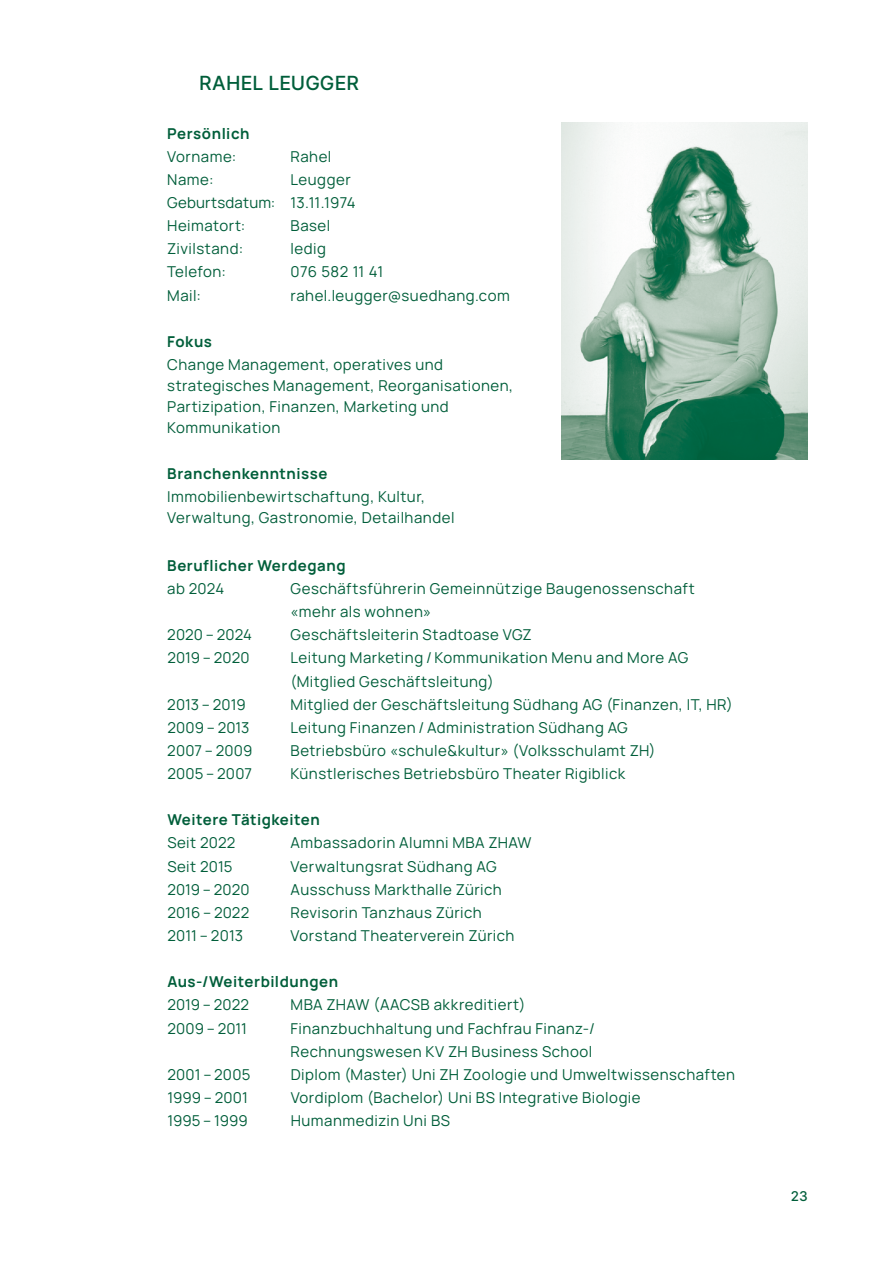
<style>
.page{position:relative;width:893px;height:1263px;background:#fff}
.page>*{position:absolute;margin:0;border:0;box-sizing:border-box;transform-origin:0 0}
.t1{font:500 19.5px "Inter";color:#005e3a}
.t2{font:15px/23.1px "Manrope";letter-spacing:.03em;color:#005e3a}
.t3{font:700 15px "Manrope";letter-spacing:.035em;color:#005e3a}
.t4{font:15px "Manrope";letter-spacing:.01em;color:#005e3a}
.t5{font:15px "Manrope";letter-spacing:.005em;color:#005e3a}
.t6{font:500 13.5px "Inter";color:#005e3a}
</style>
<div class="page">
<img style="left:561px;top:123px;width:247px;height:336px">
<h1 class="t1" style="left:199px;top:69px;width:161px">RAHEL LEUGGER</h1>
<p class="t3" style="left:167px;top:121px;width:84px">Persönlich</p>
<p class="t2" style="left:167px;top:144px;width:71px">Vorname:</p>
<p class="t2" style="left:291px;top:144px;width:42px">Rahel</p>
<p class="t2" style="left:167px;top:167px;width:48px">Name:</p>
<p class="t2" style="left:167px;top:167px;width:190px;text-indent:123px">Leugger<br>Geburtsdatum: 13.11.1974<br>Heimatort:</p>
<p class="t2" style="left:291px;top:214px;width:41px">Basel</p>
<p class="t2" style="left:167px;top:237px;width:77px">Zivilstand:</p>
<p class="t2" style="left:291px;top:237px;width:37px">ledig</p>
<p class="t2" style="left:167px;top:260px;width:60px">Telefon:</p>
<p class="t2" style="left:291px;top:260px;width:94px">076 582 11 41</p>
<p class="t2" style="left:167px;top:283px;width:35px">Mail:</p>
<p class="t2" style="left:291px;top:283px;width:221px">rahel.leugger@suedhang.com</p>
<p class="t3" style="left:167px;top:329px;width:46px">Fokus</p>
<p class="t2" style="left:167px;top:353px;width:347px;line-height:21px">Change Management, operatives und strategisches Management, Reorganisationen, Partizipation, Finanzen, Marketing und Kommunikation</p>
<p class="t3" style="left:167px;top:461px;width:162px">Branchenkenntnisse</p>
<p class="t2" style="left:167px;top:486px;width:289px;line-height:21px">Immobilienbewirtschaftung, Kultur,<br>Verwaltung, Gastronomie, Detailhandel</p>
<p class="t3" style="left:167px;top:553px;width:180px">Beruflicher Werdegang</p>
<p class="t2" style="left:167px;top:576px;width:58px">ab 2024</p>
<p class="t2" style="left:291px;top:576px;width:406px">Geschäftsführerin Gemeinnützige Baugenossenschaft «mehr als wohnen»</p>
<p class="t4" style="left:167px;top:624px;width:86px">2020 – 2024</p>
<p class="t2" style="left:291px;top:623px;width:243px">Geschäftsleiterin Stadtoase VGZ</p>
<p class="t4" style="left:167px;top:647px;width:84px">2019 – 2020</p>
<p class="t2" style="left:291px;top:646px;width:399px">Leitung Marketing / Kommunikation Menu and More AG (Mitglied Geschäftsleitung)</p>
<p class="t5" style="left:167px;top:694px;width:80px">2013 – 2019</p>
<p class="t2" style="left:291px;top:692px;width:444px">Mitglied der Geschäftsleitung Südhang AG (Finanzen, IT, HR)</p>
<p class="t5" style="left:167px;top:717px;width:84px">2009 – 2013</p>
<p class="t2" style="left:291px;top:715px;width:339px">Leitung Finanzen / Administration Südhang AG</p>
<p class="t4" style="left:167px;top:740px;width:87px">2007 – 2009</p>
<p class="t2" style="left:291px;top:738px;width:366px">Betriebsbüro «schule&amp;kultur» (Volksschulamt ZH)</p>
<p class="t4" style="left:167px;top:763px;width:86px">2005 – 2007</p>
<p class="t2" style="left:291px;top:761px;width:336px">Künstlerisches Betriebsbüro Theater Rigiblick</p>
<p class="t3" style="left:167px;top:807px;width:154px">Weitere Tätigkeiten</p>
<p class="t2" style="left:167px;top:831px;width:70px">Seit 2022</p>
<p class="t2" style="left:291px;top:831px;width:242px">Ambassadorin Alumni MBA ZHAW</p>
<p class="t2" style="left:167px;top:854px;width:67px">Seit 2015</p>
<p class="t2" style="left:291px;top:854px;width:207px">Verwaltungsrat Südhang AG</p>
<p class="t4" style="left:167px;top:879px;width:84px">2019 – 2020</p>
<p class="t2" style="left:291px;top:877px;width:213px">Ausschuss Markthalle Zürich</p>
<p class="t4" style="left:167px;top:902px;width:83px">2016 – 2022</p>
<p class="t2" style="left:291px;top:900px;width:193px">Revisorin Tanzhaus Zürich</p>
<p class="t2" style="left:167px;top:923px;width:77px">2011 – 2013</p>
<p class="t2" style="left:291px;top:923px;width:225px">Vorstand Theaterverein Zürich</p>
<p class="t3" style="left:167px;top:969px;width:172px">Aus-/Weiterbildungen</p>
<p class="t4" style="left:167px;top:994px;width:83px">2019 – 2022</p>
<p class="t2" style="left:291px;top:993px;width:236px">MBA ZHAW (AACSB akkreditiert)</p>
<p class="t5" style="left:167px;top:1017px;width:81px">2009 – 2011</p>
<p class="t2" style="left:291px;top:1016px;width:306px">Finanzbuchhaltung und Fachfrau Finanz-/<br>Rechnungswesen KV ZH Business School</p>
<p class="t4" style="left:167px;top:1064px;width:85px">2001 – 2005</p>
<p class="t2" style="left:291px;top:1062px;width:446px">Diplom (Master) Uni ZH Zoologie und Umweltwissenschaften</p>
<p class="t5" style="left:167px;top:1087px;width:82px">1999 – 2001</p>
<p class="t2" style="left:291px;top:1085px;width:351px">Vordiplom (Bachelor) Uni BS Integrative Biologie</p>
<p class="t5" style="left:167px;top:1110px;width:82px">1995 – 1999</p>
<p class="t2" style="left:291px;top:1108px;width:161px">Humanmedizin Uni BS</p>
<p class="t6" style="left:791px;top:1186px;width:18px">23</p>
</div>
